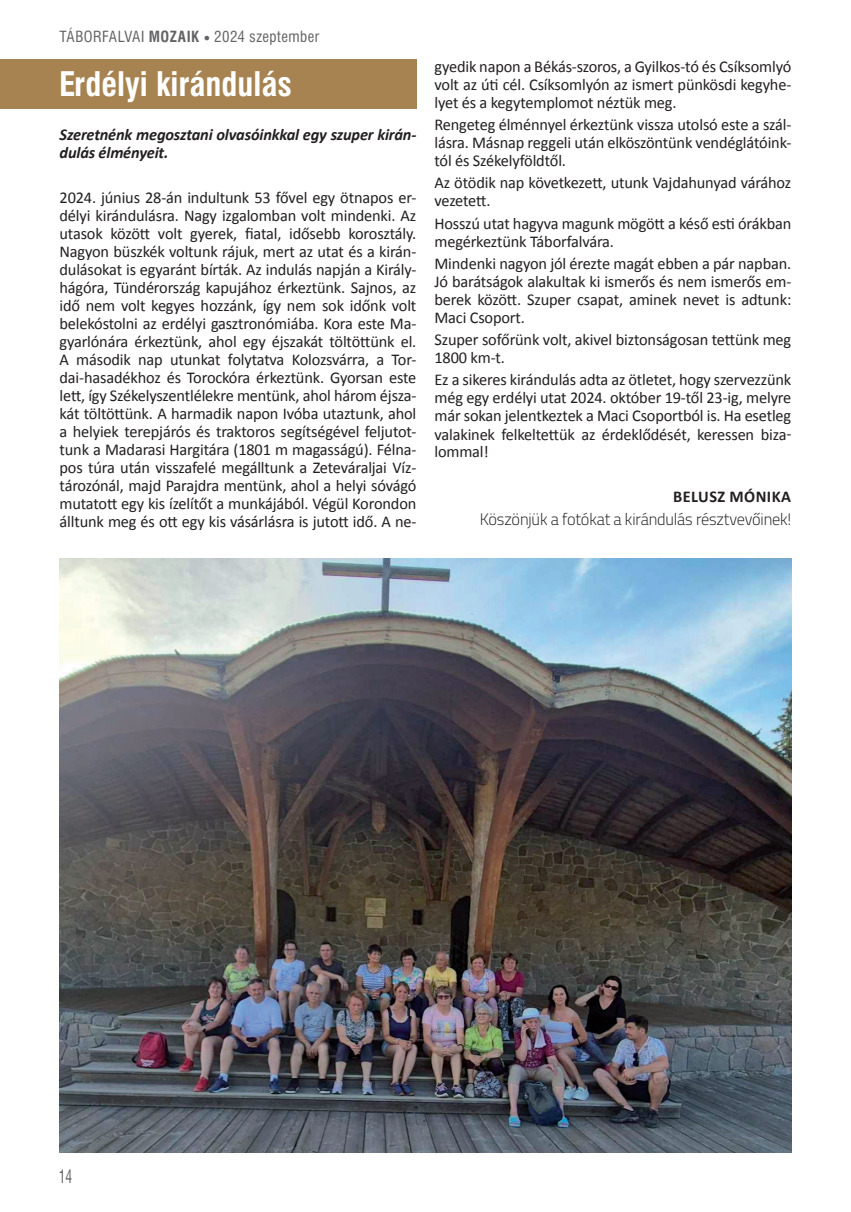
<style>
.page{position:relative;width:851px;height:1212px;background:#fff}
.page>*{position:absolute;margin:0;border:0;box-sizing:border-box;transform-origin:0 0}
.t1{font:700 33px "Swiss 721 Cn PFL";color:#fff}
.t2{font:18px "Swiss 721 Cn PFL";color:#636366;scale:.75 1}
.t3{font:16.5px/18px "Calibri";letter-spacing:-.01em;color:#231f20;text-align:justify}
.t4{font:italic 700 16.5px/18px "Calibri";letter-spacing:-.01em;color:#231f20}
.t5{font:300 16.5px "Cairo";letter-spacing:-.01em;color:#231f20}
.t6{font:700 16.5px "Calibri";letter-spacing:.03em;color:#231f20}
.t7{font:15px "Swiss 721 Cn PFL";letter-spacing:.03em;color:#636366}
.s1{font-weight:700}
.s2{font-family:"Times New Roman";font-size:10.5px}
</style>
<div class="page">
<div style="left:0;top:60px;width:416px;height:49px;background:#a68351"></div>
<img style="left:60px;top:558px;width:731px;height:594px">
<p class="t7" style="left:60px;top:28px;width:261px">TÁBORFALVAI <span class="s1">MOZAIK</span> <span class="s2">●</span> 2024 szeptember</p>
<h1 class="t1" style="left:59px;top:64px;width:234px">Erdélyi kirándulás</h1>
<p class="t4" style="left:60px;top:125px;width:358px">Szeretnénk megosztani olvasóinkkal egy szuper kirán&shy;dulás élményeit.</p>
<p class="t3" style="left:60px;top:188px;width:358px">2024. június 28-án indultunk 53 fővel egy ötnapos er&shy;délyi kirándulásra. Nagy izgalomban volt mindenki. Az utasok között volt gyerek, fiatal, idősebb korosztály.<br>Nagyon büszkék voltunk rájuk, mert az utat és a kirán&shy;dulásokat is egyaránt bírták. Az indulás napján a Király&shy;hágóra, Tündérország kapujához érkeztünk. Sajnos, az idő nem volt kegyes hozzánk, így nem sok időnk volt belekóstolni az erdélyi gasztronómiába. Kora este Ma&shy;gyarlónára érkeztünk, ahol egy éjszakát töltöttünk el.<br>A második nap utunkat folytatva Kolozsvárra, a Tor&shy;dai-hasadékhoz és Torockóra érkeztünk. Gyorsan este lett, így Székelyszentlélekre mentünk, ahol három éjsza&shy;kát töltöttünk. A harmadik napon Ivóba utaztunk, ahol a helyiek terepjárós és traktoros segítségével feljutot&shy;tunk a Madarasi Hargitára (1801 m magasságú). Félna&shy;pos túra után visszafelé megálltunk a Zeteváraljai Víz&shy;tározónál, majd Parajdra mentünk, ahol a helyi sóvágó mutatott egy kis ízelítőt a munkájából. Végül Korondon álltunk meg és ott egy kis vásárlásra is jutott idő. A ne-</p>
<p class="t3" style="left:434px;top:57px;width:358px">gyedik napon a Békás-szoros, a Gyilkos-tó és Csíksomlyó volt az úti cél. Csíksomlyón az ismert pünkösdi kegyhe&shy;lyet és a kegytemplomot néztük meg.</p>
<p class="t3" style="left:434px;top:115px;width:358px">Rengeteg élménnyel érkeztünk vissza utolsó este a szál&shy;lásra. Másnap reggeli után elköszöntünk vendéglátóink&shy;tól és Székelyföldtől.</p>
<p class="t3" style="left:434px;top:173px;width:358px">Az ötödik nap következett, utunk Vajdahunyad várához vezetett.</p>
<p class="t3" style="left:434px;top:213px;width:358px">Hosszú utat hagyva magunk mögött a késő esti órákban megérkeztünk Táborfalvára.</p>
<p class="t3" style="left:434px;top:254px;width:358px">Mindenki nagyon jól érezte magát ebben a pár napban.<br>Jó barátságok alakultak ki ismerős és nem ismerős em&shy;berek között. Szuper csapat, aminek nevet is adtunk:<br>Maci Csoport.</p>
<p class="t3" style="left:434px;top:330px;width:358px">Szuper sofőrünk volt, akivel biztonságosan tettünk meg<br>1800 km-t.</p>
<p class="t3" style="left:434px;top:370px;width:358px">Ez a sikeres kirándulás adta az ötletet, hogy szervezzünk még egy erdélyi utat 2024. október 19-től 23-ig, melyre már sokan jelentkeztek a Maci Csoportból is. Ha esetleg valakinek felkeltettük az érdeklődését, keressen biza&shy;lommal!</p>
<p class="t6" style="left:673px;top:485px;width:119px">BELUSZ MÓNIKA</p>
<p class="t5" style="left:479px;top:505px;width:313px">Köszönjük a fotókat a kirándulás résztvevőinek!</p>
<p class="t2" style="left:59px;top:1165px;width:19px">14</p>
</div>
